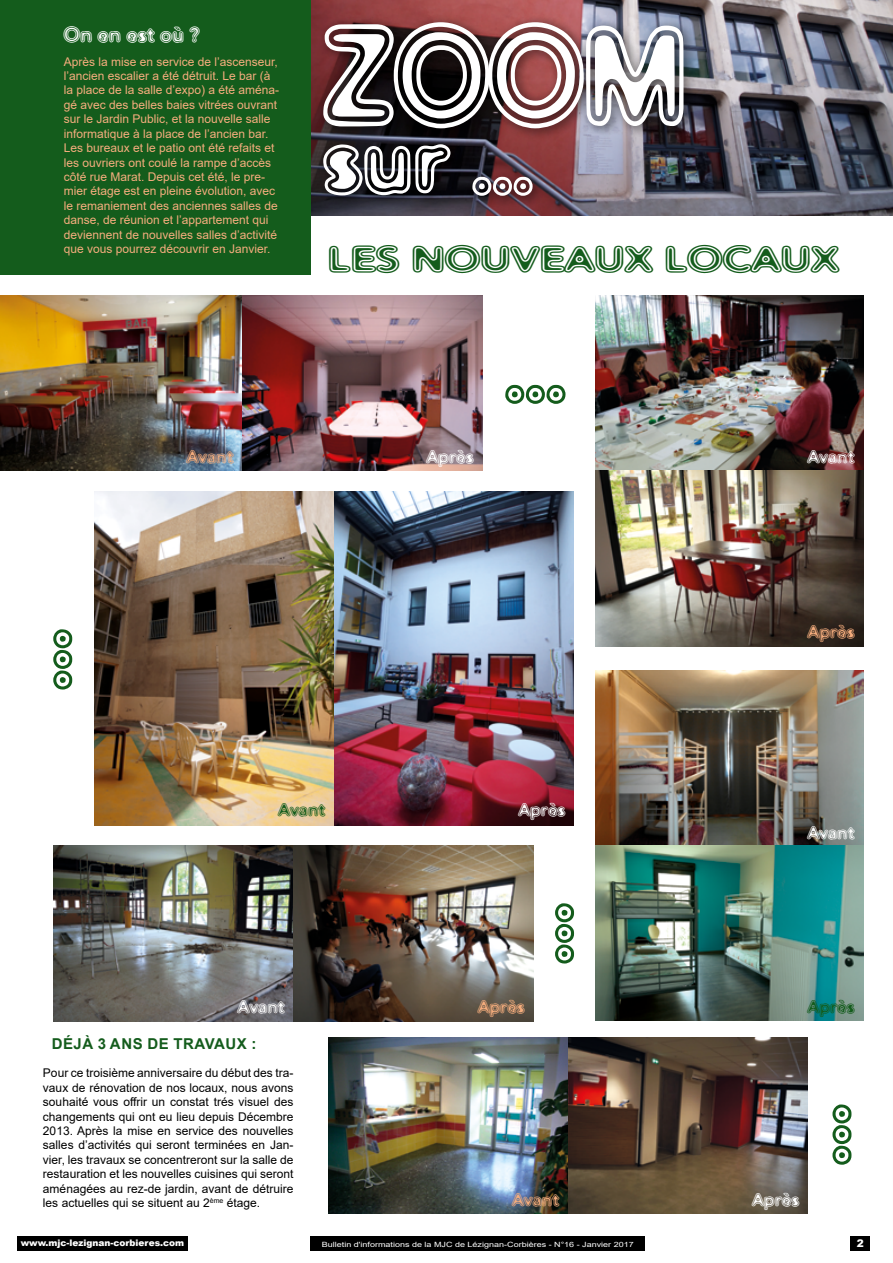
<style>
.page{position:relative;width:893px;height:1263px;background:#fff}
.page>*{position:absolute;margin:0;border:0;box-sizing:border-box;transform-origin:0 0}
.t1{font:135.3px "Distro Vinyl";color:#fff;scale:.9 1}
.t2{font:90.3px "Distro Vinyl";color:#fff}
.t3{font:90px "Distro Vinyl";color:#145c1c}
.t4{font:36px "Distro Vinyl";letter-spacing:.01em;color:#145c1c;scale:1.25 1}
.t5{font:21px "Distro Vinyl";color:#fff}
.t6{font:18px "Distro Vinyl";color:#fff}
.t7{font:18px "Distro Vinyl";color:#f5ad7d}
.t8{font:18px "Distro Vinyl";color:#145c1c}
.t9{font:700 15px "Arial";letter-spacing:.035em;color:#145c1c}
.t10{font:12px/14.4px "Arial";color:#f5ad7d}
.t11{font:12px/14.4px "Arial";color:#000;text-align:justify}
.t12{font:900 10.5px "Arial";color:#fff}
.t13{font:900 9px "Arial";color:#fff}
.t14{font:7.2px "Arial";color:#fff;scale:1.25 1}
.s1{font-size:90px}
</style>
<div class="page">
<img style="left:310px;top:0;width:583px;height:215px">
<div style="left:0;top:0;width:310px;height:274px;background:#145c1c"></div>
<div style="left:317px;top:15px;width:378px;height:194px;background:#000;opacity:.68"></div>
<div style="left:850px;top:1236px;width:20px;height:14px;background:#000"></div>
<div style="left:17px;top:1236px;width:171px;height:14px;background:#000"></div>
<div style="left:310px;top:1236px;width:335px;height:14px;background:#000"></div>
<img style="left:0;top:296px;width:482px;height:175px">
<img style="left:595px;top:296px;width:268px;height:350px">
<img style="left:54px;top:846px;width:479px;height:175px">
<img style="left:328px;top:1037px;width:480px;height:176px">
<img style="left:595px;top:670px;width:268px;height:351px">
<img style="left:94px;top:491px;width:480px;height:334px">
<h3 class="t5" style="left:64px;top:22px;width:138px">On en est où ?</h3>
<p class="t10" style="left:64px;top:54px;width:217px">Après la mise en service de l’ascenseur, l’ancien escalier a été détruit. Le bar (à la place de la salle d’expo) a été aména&shy;gé avec des belles baies vitrées ouvrant sur le Jardin Public, et la nouvelle salle informatique à la place de l’ancien bar.<br>Les bureaux et le patio ont été refaits et les ouvriers ont coulé la rampe d’accès côté rue Marat. Depuis cet été, le pre&shy;mier étage est en pleine évolution, avec le remaniement des anciennes salles de danse, de réunion et l’appartement qui deviennent de nouvelles salles d’activité que vous pourrez découvrir en Janvier.</p>
<h1 class="t1" style="left:323px;top:-7px;width:406px">ZOOM</h1>
<h2 class="t2" style="left:323px;top:104px;width:212px">sur <span class="s1">...</span></h2>
<h3 class="t4" style="left:328px;top:237px;width:410px">LES NOUVEAUX LOCAUX</h3>
<h3 class="t7" style="left:187px;top:446px;width:48px">Avant</h3>
<h3 class="t6" style="left:427px;top:446px;width:48px">Après</h3>
<h3 class="t3" style="left:504px;top:313px;width:63px">...</h3>
<h3 class="t6" style="left:808px;top:446px;width:48px">Avant</h3>
<h3 class="t3" style="left:144px;top:628px;width:63px;rotate:90deg">...</h3>
<h3 class="t7" style="left:808px;top:620px;width:48px">Après</h3>
<h3 class="t8" style="left:279px;top:799px;width:48px">Avant</h3>
<h3 class="t6" style="left:519px;top:799px;width:48px">Après</h3>
<h3 class="t6" style="left:238px;top:996px;width:48px">Avant</h3>
<p class="t9" style="left:52px;top:1033px;width:206px">DÉJÀ 3 ANS DE TRAVAUX :</p>
<p class="t11" style="left:43px;top:1066px;width:252px">Pour ce troisième anniversaire du début des tra&shy;vaux de rénovation de nos locaux, nous avons souhaité vous offrir un constat trés visuel des changements qui ont eu lieu depuis Décembre 2013. Après la mise en service des nouvelles salles d’activités qui seront terminées en Jan&shy;vier, les travaux se concentreront sur la salle de restauration et les nouvelles cuisines qui seront aménagées au rez-de jardin, avant de détruire les actuelles qui se situent au 2<sup>ème</sup> étage.</p>
<h3 class="t7" style="left:478px;top:996px;width:48px">Après</h3>
<h3 class="t3" style="left:646px;top:902px;width:63px;rotate:90deg">...</h3>
<h3 class="t7" style="left:512px;top:1189px;width:48px">Avant</h3>
<h3 class="t6" style="left:808px;top:822px;width:48px">Avant</h3>
<h3 class="t8" style="left:808px;top:996px;width:48px">Après</h3>
<h3 class="t6" style="left:752px;top:1189px;width:48px">Après</h3>
<h3 class="t3" style="left:924px;top:1103px;width:63px;rotate:90deg">...</h3>
<p class="t13" style="left:21px;top:1237px;width:165px">www.mjc-lezignan-corbieres.com</p>
<p class="t12" style="left:857px;top:1235px;width:9px">2</p>
<p class="t14" style="left:322px;top:1239px;width:251px">Bulletin d'informations de la MJC de Lézignan-Corbières - N°16 - Janvier 2017</p>
</div>
